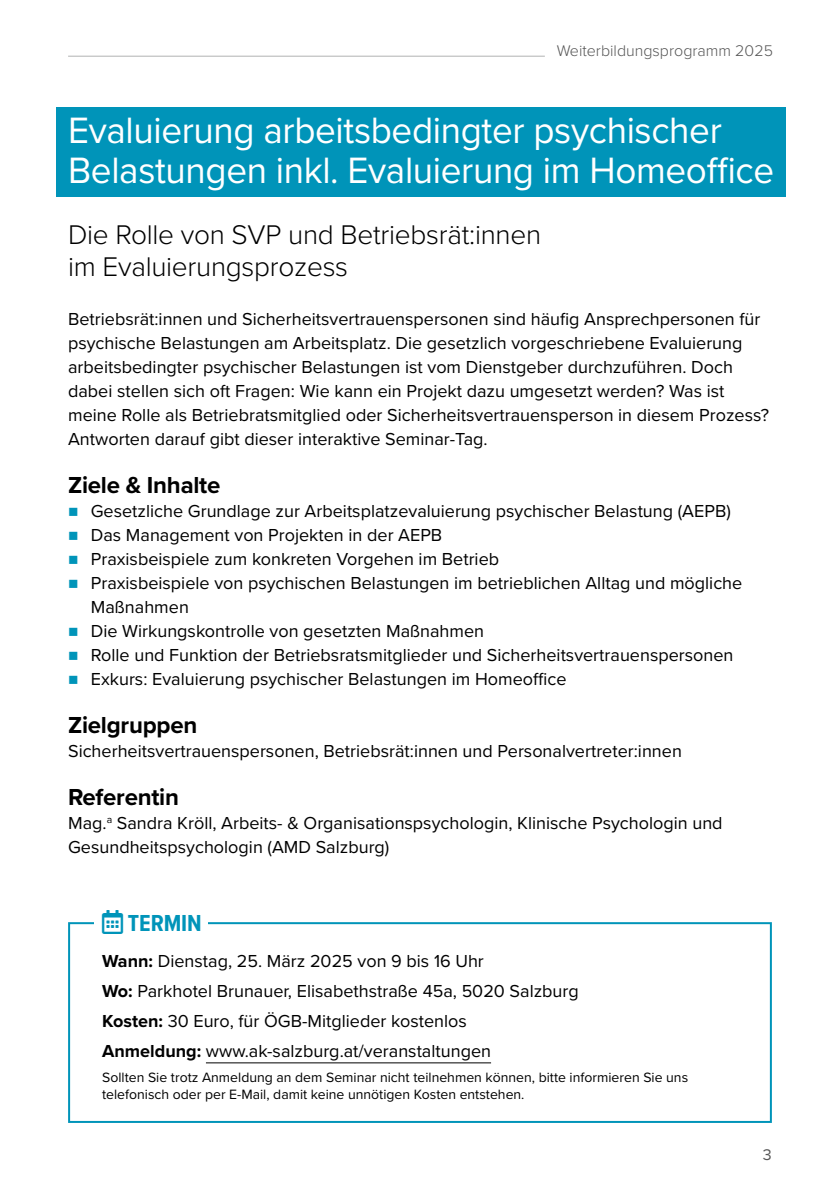
<style>
.page{position:relative;width:840px;height:1191px;background:#fff}
.page>*{position:absolute;margin:0;border:0;box-sizing:border-box;transform-origin:0 0}
.t1{font:38px/40px "Proxima Nova";letter-spacing:-.01em;color:#fff}
.t2{font:300 28px/32px "Proxima Nova";letter-spacing:-.01em;color:#000}
.t3{font:700 24px "Proxima Nova";letter-spacing:-.01em;color:#000}
.t4{font:700 24px "Proxima Nova Cond";letter-spacing:-.005em;color:#0094b9}
.t5{font:18px/24px "Proxima Nova";color:#000}
.t6{font:300 16px "Proxima Nova";color:#565656}
.t7{font:16px "Proxima Nova";color:#565656}
.t8{font:14px/16.8px "Proxima Nova";color:#000}
.s1{color:#0094b9}
.s2{font-weight:700}
</style>
<div class="page">
<hr style="left:68px;top:56px;width:476px;height:1px;background:#b1b2b3">
<div style="left:57px;top:108px;width:728px;height:89px;background:#0094b9"></div>
<div style="left:68px;top:922px;width:703px;height:201px;border:2px solid #0094b9"></div>
<div style="left:94px;top:912px;width:113px;height:24px;background:#fff"></div>
<hr style="left:206px;top:1062px;width:285px;height:1px;background:#000">
<p class="t6" style="left:556px;top:39px;width:218px">Weiterbildungsprogramm 2025</p>
<h1 class="t1" style="left:68px;top:109px;width:707px">Evaluierung arbeitsbedingter psychischer<br>Belastungen inkl. Evaluierung im Homeoffice</h1>
<h2 class="t2" style="left:68px;top:217px;width:474px">Die Rolle von SVP und Betriebsrät:innen im Evaluierungsprozess</h2>
<p class="t5" style="left:68px;top:306px;width:702px">Betriebsrät:innen und Sicherheitsvertrauenspersonen sind häufig Ansprechpersonen für psychische Belastungen am Arbeitsplatz. Die gesetzlich vorgeschriebene Evaluierung arbeitsbedingter psychischer Belastungen ist vom Dienstgeber durchzuführen. Doch dabei stellen sich oft Fragen: Wie kann ein Projekt dazu umgesetzt werden? Was ist meine Rolle als Betriebratsmitglied oder Sicherheitsvertrauensperson in diesem Prozess?<br>Antworten darauf gibt dieser interaktive Seminar-Tag.</p>
<h3 class="t3" style="left:68px;top:467px;width:154px">Ziele &amp; Inhalte</h3>
<p class="t5" style="left:68px;top:498px;width:663px"><span class="s1">■</span> Gesetzliche Grundlage zur Arbeitsplatzevaluierung psychischer Belastung (AEPB)</p>
<p class="t5" style="left:68px;top:522px;width:375px"><span class="s1">■</span> Das Management von Projekten in der AEPB</p>
<p class="t5" style="left:68px;top:546px;width:432px"><span class="s1">■</span> Praxisbeispiele zum konkreten Vorgehen im Betrieb</p>
<p class="t5" style="left:91px;top:570px;width:652px;text-indent:-23px"><span class="s1">■</span> Praxisbeispiele von psychischen Belastungen im betrieblichen Alltag und mögliche<br>Maßnahmen</p>
<p class="t5" style="left:68px;top:618px;width:417px"><span class="s1">■</span> Die Wirkungskontrolle von gesetzten Maßnahmen</p>
<p class="t5" style="left:68px;top:642px;width:666px"><span class="s1">■</span> Rolle und Funktion der Betriebsratsmitglieder und Sicherheitsvertrauenspersonen</p>
<p class="t5" style="left:68px;top:666px;width:499px"><span class="s1">■</span> Exkurs: Evaluierung psychischer Belastungen im Homeoffice</p>
<h3 class="t3" style="left:68px;top:707px;width:131px">Zielgruppen</h3>
<p class="t5" style="left:68px;top:738px;width:615px">Sicherheitsvertrauenspersonen, Betriebsrät:innen und Personalvertreter:innen</p>
<h3 class="t3" style="left:68px;top:779px;width:112px">Referentin</h3>
<p class="t5" style="left:68px;top:810px;width:655px">Mag.<sup>a</sup> Sandra Kröll, Arbeits- &amp; Organisationspsychologin, Klinische Psychologin und<br>Gesundheitspsychologin (AMD Salzburg)</p>
<h3 class="t4" style="left:128px;top:905px;width:75px">TERMIN</h3>
<p class="t5" style="left:102px;top:945px;width:478px;line-height:30px"><span class="s2">Wann:</span> Dienstag, 25. März 2025 von 9 bis 16 Uhr<br><span class="s2">Wo:</span> Parkhotel Brunauer, Elisabethstraße 45a, 5020 Salzburg <span class="s2">Kosten:</span> 30 Euro, für ÖGB-Mitglieder kostenlos<br><span class="s2">Anmeldung:</span> www.ak-salzburg.at/veranstaltungen</p>
<p class="t8" style="left:102px;top:1068px;width:587px">Sollten Sie trotz Anmeldung an dem Seminar nicht teilnehmen können, bitte informieren Sie uns telefonisch oder per E-Mail, damit keine unnötigen Kosten entstehen.</p>
<p class="t7" style="left:762px;top:1142px;width:10px">3</p>
</div>
